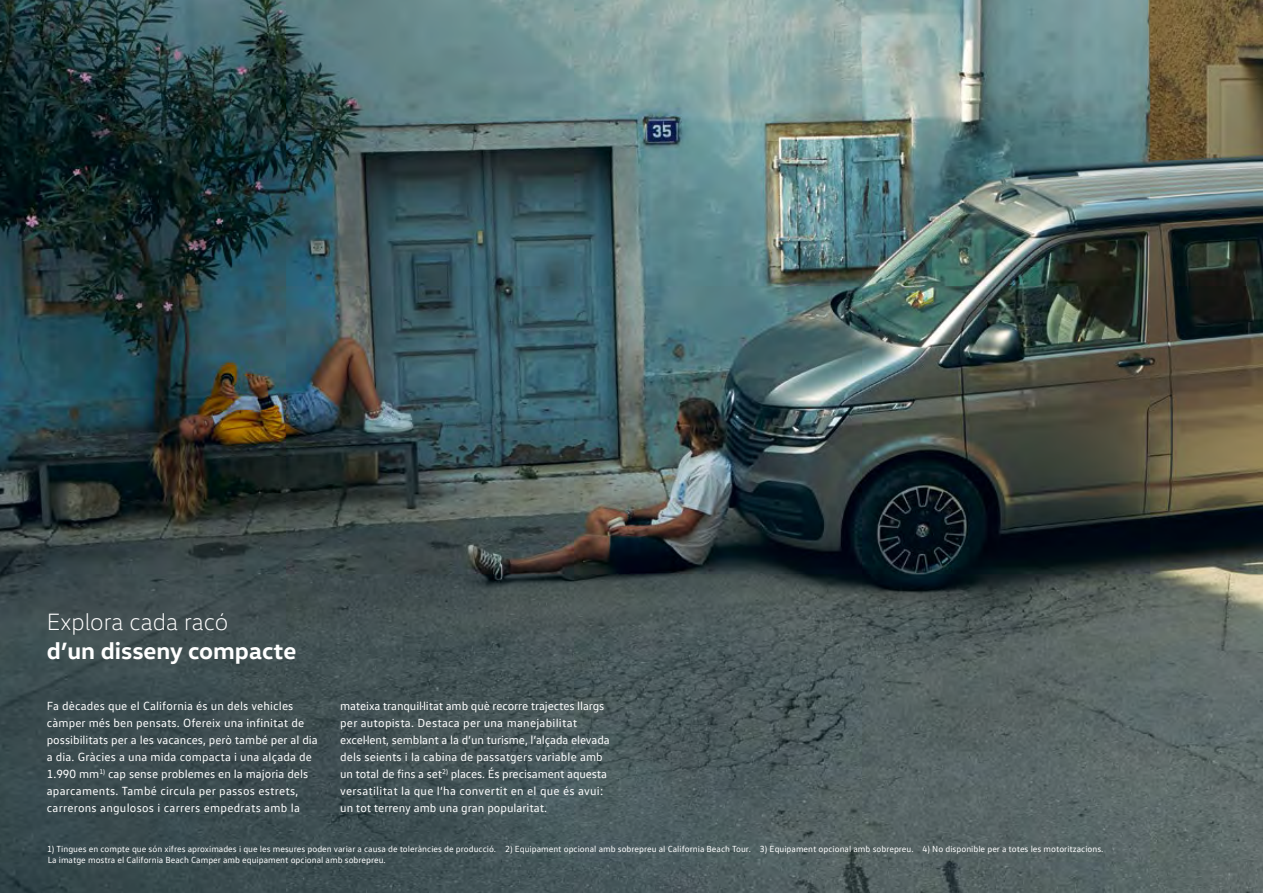
<style>
.page{position:relative;width:1263px;height:893px;background:#fff}
.page>*{position:absolute;margin:0;border:0;box-sizing:border-box;transform-origin:0 0}
.t1{font:700 24px "VW Head";color:#fff}
.t2{font:300 24px "VW Head";color:#fff}
.t3{font:12px/17px "VW Text";letter-spacing:.01em;color:#fff}
.t4{font:9px/10.8px "VW Text";color:#fff}
</style>
<div class="page">
<img style="left:0;top:0;width:1263px;height:893px">
<h1 class="t2" style="left:47px;top:608px;width:183px">Explora cada racó</h1>
<h1 class="t1" style="left:47px;top:635px;width:251px">d’un disseny compacte</h1>
<p class="t3" style="left:47px;top:697px;width:273px">Fa dècades que el California és un dels vehicles càmper més ben pensats. Ofereix una infinitat de possibilitats per a les vacances, però també per al dia a dia. Gràcies a una mida compacta i una alçada de 1.990 mm<sup>1)</sup> cap sense problemes en la majoria dels aparcaments. També circula per passos estrets, carrerons angulosos i carrers empedrats amb la</p>
<p class="t3" style="left:340px;top:697px;width:271px">mateixa tranquil·litat amb què recorre trajectes llargs per autopista. Destaca per una manejabilitat excel·lent, semblant a la d’un turisme, l’alçada elevada dels seients i la cabina de passatgers variable amb un total de fins a set<sup>2)</sup> places. És precisament aquesta versatilitat la que l’ha convertit en el que és avui: un tot terreny amb una gran popularitat.</p>
<p class="t4" style="left:47px;top:844px;width:1058px">1) Tingues en compte que són xifres aproximades i que les mesures poden variar a causa de toleràncies de producció. 2) Equipament opcional amb sobrepreu al California Beach Tour. 3) Equipament opcional amb sobrepreu. 4) No disponible per a totes les motoritzacions.<br>La imatge mostra el California Beach Camper amb equipament opcional amb sobrepreu.</p>
</div>
